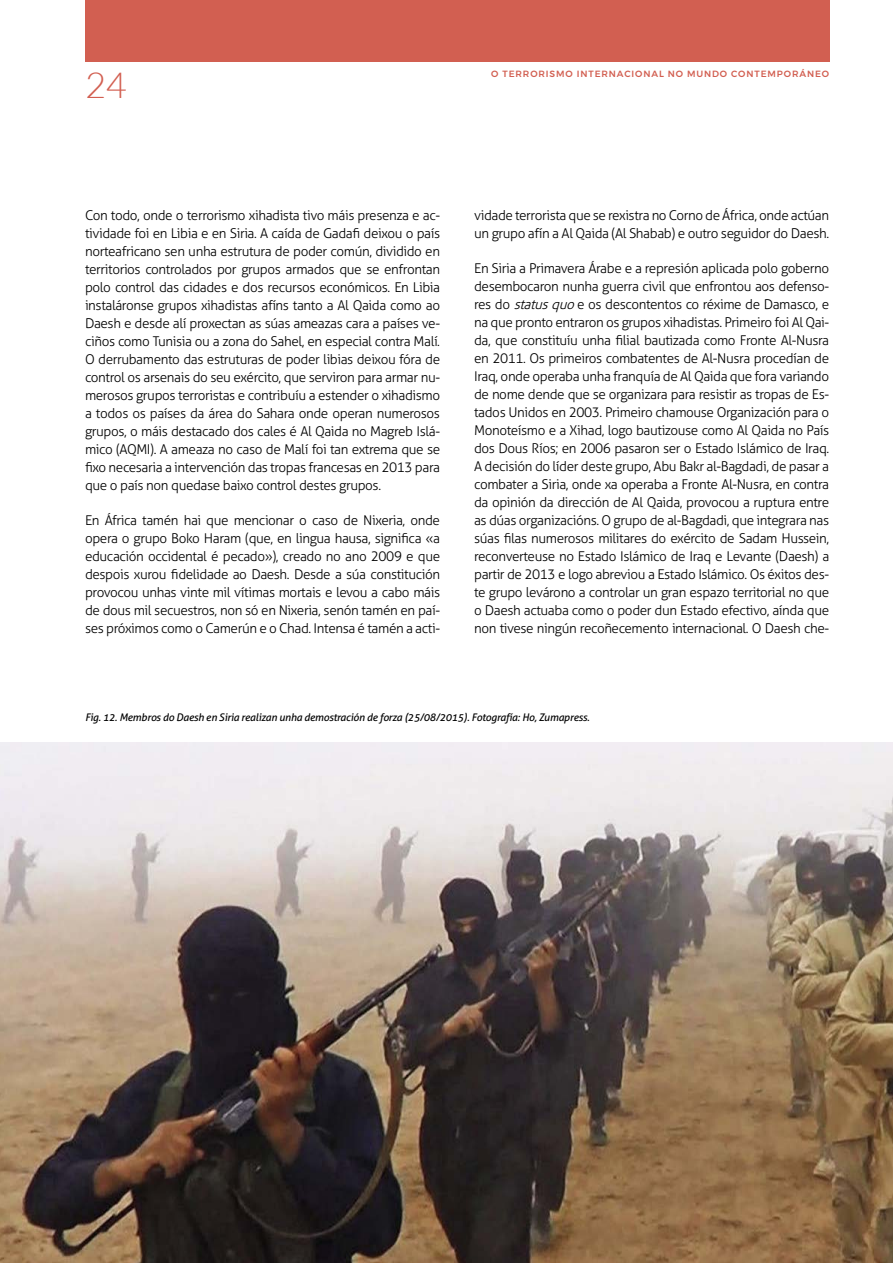
<style>
.page{position:relative;width:893px;height:1263px;background:#fff}
.page>*{position:absolute;margin:0;border:0;box-sizing:border-box;transform-origin:0 0}
.t1{font:300 36px "Lato";color:#d25f51}
.credit_text{font:300 13.5px/18px "Aller";letter-spacing:-.03em;color:#000;text-align:justify}
.credit_text-2{font:italic 10.5px "Aller";letter-spacing:-.02em;color:#000}
.t2{font:500 9px "Montserrat";letter-spacing:.1em;color:#d25f51}
.s1{font-style:italic}
</style>
<div class="page">
<div style="left:85px;top:0;width:744px;height:62px;background:#d25f51"></div>
<img style="left:0;top:742px;width:893px;height:521px">
<h1 class="t1" style="left:85px;top:66px;width:43px">24</h1>
<p class="t2" style="left:491px;top:66px;width:339px">O TERRORISMO INTERNACIONAL NO MUNDO CONTEMPORÁNEO</p>
<p class="credit_text" style="left:85px;top:206px;width:357px">Con todo, onde o terrorismo xihadista tivo máis presenza e ac&shy;tividade foi en Libia e en Siria. A caída de Gadafi deixou o país norteafricano sen unha estrutura de poder común, dividido en territorios controlados por grupos armados que se enfrontan polo control das cidades e dos recursos económicos. En Libia instaláronse grupos xihadistas afíns tanto a Al Qaida como ao Daesh e desde alí proxectan as súas ameazas cara a países ve&shy;ciños como Tunisia ou a zona do Sahel, en especial contra Malí.<br>O derrubamento das estruturas de poder libias deixou fóra de control os arsenais do seu exército, que serviron para armar nu&shy;merosos grupos terroristas e contribuíu a estender o xihadismo a todos os países da área do Sahara onde operan numerosos grupos, o máis destacado dos cales é Al Qaida no Magreb Islá&shy;mico (AQMI). A ameaza no caso de Malí foi tan extrema que se fixo necesaria a intervención das tropas francesas en 2013 para que o país non quedase baixo control destes grupos.</p>
<p class="credit_text" style="left:85px;top:511px;width:357px">En África tamén hai que mencionar o caso de Nixeria, onde opera o grupo Boko Haram (que, en lingua hausa, significa «a educación occidental é pecado»), creado no ano 2009 e que despois xurou fidelidade ao Daesh. Desde a súa constitución provocou unhas vinte mil vítimas mortais e levou a cabo máis de dous mil secuestros, non só en Nixeria, senón tamén en paí&shy;ses próximos como o Camerún e o Chad. Intensa é tamén a acti-</p>
<p class="credit_text" style="left:474px;top:206px;width:357px">vidade terrorista que se rexistra no Corno de África, onde actúan un grupo afín a Al Qaida (Al Shabab) e outro seguidor do Daesh.</p>
<p class="credit_text" style="left:474px;top:259px;width:357px">En Siria a Primavera Árabe e a represión aplicada polo goberno desembocaron nunha guerra civil que enfrontou aos defenso&shy;res do <span class="s1">statusquo</span>e os descontentos co réxime de Damasco, e na que pronto entraron os grupos xihadistas. Primeiro foi Al Qai&shy;da, que constituíu unha filial bautizada como Fronte Al-Nusra en 2011. Os primeiros combatentes de Al-Nusra procedían de Iraq, onde operaba unha franquía de Al Qaida que fora variando de nome dende que se organizara para resistir as tropas de Es&shy;tados Unidos en 2003. Primeiro chamouse Organización para o Monoteísmo e a Xihad, logo bautizouse como Al Qaida no País dos Dous Ríos; en 2006 pasaron ser o Estado Islámico de Iraq.<br>A decisión do líder deste grupo, Abu Bakr al-Bagdadi, de pasar a combater a Siria, onde xa operaba a Fronte Al-Nusra, en contra da opinión da dirección de Al Qaida, provocou a ruptura entre as dúas organizacións. O grupo de al-Bagdadi, que integrara nas súas filas numerosos militares do exército de Sadam Hussein, reconverteuse no Estado Islámico de Iraq e Levante (Daesh) a partir de 2013 e logo abreviou a Estado Islámico. Os éxitos des&shy;te grupo levárono a controlar un gran espazo territorial no que o Daesh actuaba como o poder dun Estado efectivo, aínda que non tivese ningún recoñecemento internacional. O Daesh che-</p>
<p class="credit_text-2" style="left:85px;top:711px;width:506px">Fig. 12. Membros do Daesh en Siria realizan unha demostración de forza (25/08/2015). Fotografía: Ho, Zumapress.</p>
</div>
